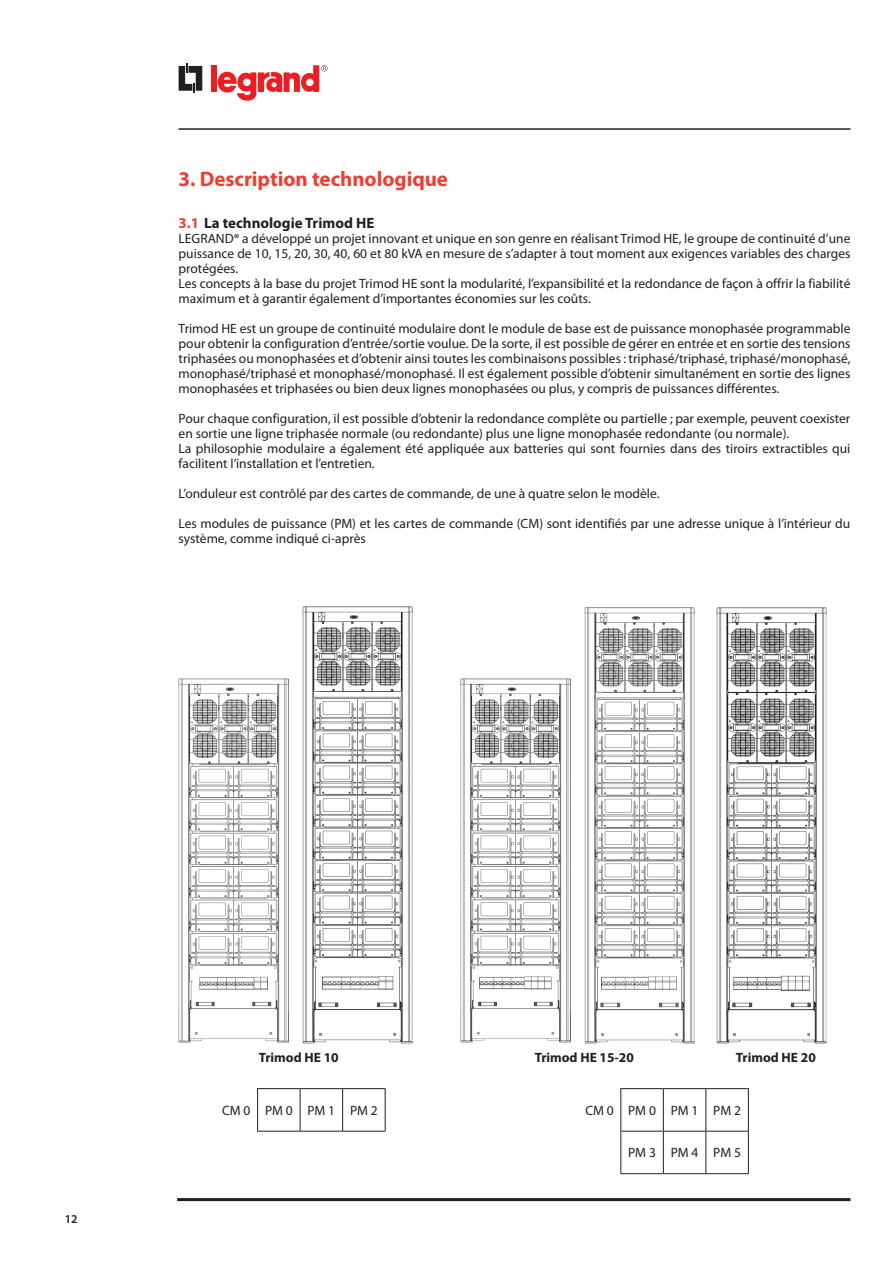
<style>
.page{position:relative;width:893px;height:1263px;background:#fff}
.page>*{position:absolute;margin:0;border:0;box-sizing:border-box;transform-origin:0 0}
.t1{font:700 21px "Myriad Pro";letter-spacing:-.005em;color:#ee3e34}
.t2{font:700 15px "Myriad Pro";color:#231f20}
.Testo_normale{font:13.5px/15px "Myriad Pro";color:#231f20}
.Testo_normale-2{font:700 13.5px "Myriad Pro";color:#231f20}
.No_Spacing{font:13.5px "Myriad Pro";letter-spacing:-.01em;color:#231f20}
.t3{font:600 12px "Myriad Pro";color:#231f20}
.s1{color:#ee3e34}
</style>
<div class="page">
<hr style="left:179px;top:128px;width:671px;height:2px;background:#231f20">
<hr style="left:177px;top:1198px;width:673px;height:3px;background:#231f20">
<svg style="left:179px;top:64px;width:23px;height:29px"></svg>
<div style="left:211px;top:65px;width:6px;height:27px;background:#ee1d23"></div>
<svg style="left:218px;top:65px;width:109px;height:36px"></svg>
<img style="left:302px;top:607px;width:110px;height:436px">
<hr style="left:257px;top:1088px;width:43px;height:1px;background:#231f20">
<hr style="left:257px;top:1089px;width:1px;height:42px;background:#231f20">
<hr style="left:300px;top:1088px;width:43px;height:1px;background:#231f20">
<hr style="left:300px;top:1089px;width:1px;height:42px;background:#231f20">
<hr style="left:343px;top:1088px;width:43px;height:1px;background:#231f20">
<hr style="left:342px;top:1089px;width:1px;height:42px;background:#231f20">
<hr style="left:385px;top:1089px;width:1px;height:42px;background:#231f20">
<hr style="left:257px;top:1131px;width:43px;height:1px;background:#231f20">
<hr style="left:300px;top:1131px;width:43px;height:1px;background:#231f20">
<hr style="left:343px;top:1131px;width:43px;height:1px;background:#231f20">
<hr style="left:620px;top:1088px;width:43px;height:1px;background:#231f20">
<hr style="left:620px;top:1089px;width:1px;height:42px;background:#231f20">
<hr style="left:663px;top:1088px;width:43px;height:1px;background:#231f20">
<hr style="left:663px;top:1089px;width:1px;height:42px;background:#231f20">
<hr style="left:706px;top:1088px;width:43px;height:1px;background:#231f20">
<hr style="left:705px;top:1089px;width:1px;height:42px;background:#231f20">
<hr style="left:748px;top:1089px;width:1px;height:42px;background:#231f20">
<hr style="left:620px;top:1131px;width:43px;height:1px;background:#231f20">
<hr style="left:620px;top:1131px;width:1px;height:42px;background:#231f20">
<hr style="left:663px;top:1131px;width:43px;height:1px;background:#231f20">
<hr style="left:663px;top:1131px;width:1px;height:42px;background:#231f20">
<hr style="left:706px;top:1131px;width:43px;height:1px;background:#231f20">
<hr style="left:705px;top:1131px;width:1px;height:42px;background:#231f20">
<hr style="left:748px;top:1131px;width:1px;height:42px;background:#231f20">
<hr style="left:620px;top:1173px;width:43px;height:1px;background:#231f20">
<hr style="left:663px;top:1173px;width:43px;height:1px;background:#231f20">
<hr style="left:706px;top:1173px;width:43px;height:1px;background:#231f20">
<img style="left:179px;top:679px;width:110px;height:363px">
<img style="left:461px;top:679px;width:109px;height:363px">
<img style="left:585px;top:607px;width:110px;height:436px">
<img style="left:717px;top:608px;width:110px;height:435px">
<p class="t1" style="left:179px;top:165px;width:271px">3. Description technologique</p>
<p class="t2" style="left:179px;top:213px;width:197px"><span class="s1">3.1</span> La technologie Trimod HE</p>
<p class="Testo_normale" style="left:179px;top:231px;width:673px;text-align:justify">LEGRAND® a développé un projet innovant et unique en son genre en réalisant Trimod HE, le groupe de continuité d’une puissance de 10, 15, 20, 30, 40, 60 et 80 kVA en mesure de s’adapter à tout moment aux exigences variables des charges protégées.</p>
<p class="Testo_normale" style="left:179px;top:276px;width:673px">Les concepts à la base du projet Trimod HE sont la modularité, l’expansibilité et la redondance de façon à offrir la fiabilité maximum et à garantir également d’importantes économies sur les coûts.</p>
<p class="Testo_normale" style="left:179px;top:321px;width:673px;text-align:justify">Trimod HE est un groupe de continuité modulaire dont le module de base est de puissance monophasée programmable pour obtenir la configuration d’entrée/sortie voulue. De la sorte, il est possible de gérer en entrée et en sortie des tensions triphasées ou monophasées et d’obtenir ainsi toutes les combinaisons possibles : triphasé/triphasé, triphasé/monophasé, monophasé/triphasé et monophasé/monophasé. Il est également possible d’obtenir simultanément en sortie des lignes monophasées et triphasées ou bien deux lignes monophasées ou plus, y compris de puissances différentes.</p>
<p class="Testo_normale" style="left:179px;top:411px;width:673px">Pour chaque configuration, il est possible d’obtenir la redondance complète ou partielle ; par exemple, peuvent coexister en sortie une ligne triphasée normale (ou redondante) plus une ligne monophasée redondante (ou normale).</p>
<p class="Testo_normale" style="left:179px;top:441px;width:673px">La philosophie modulaire a également été appliquée aux batteries qui sont fournies dans des tiroirs extractibles qui facilitent l’installation et l’entretien.</p>
<p class="Testo_normale" style="left:179px;top:486px;width:482px">L’onduleur est contrôlé par des cartes de commande, de une à quatre selon le modèle.</p>
<p class="Testo_normale" style="left:179px;top:516px;width:673px">Les modules de puissance (PM) et les cartes de commande (CM) sont identifiés par une adresse unique à l’intérieur du système, comme indiqué ci-après</p>
<p class="t3" style="left:65px;top:1211px;width:14px">12</p>
<p class="Testo_normale-2" style="left:259px;top:1049px;width:81px">Trimod HE 10</p>
<p class="Testo_normale-2" style="left:535px;top:1049px;width:101px">Trimod HE 15-20</p>
<p class="Testo_normale-2" style="left:736px;top:1049px;width:81px">Trimod HE 20</p>
<p class="No_Spacing" style="left:222px;top:1102px;width:30px">CM 0</p>
<p class="No_Spacing" style="left:265px;top:1102px;width:29px">PM 0</p>
<p class="No_Spacing" style="left:308px;top:1102px;width:29px">PM 1</p>
<p class="No_Spacing" style="left:350px;top:1102px;width:29px">PM 2</p>
<p class="No_Spacing" style="left:585px;top:1102px;width:30px">CM 0</p>
<p class="No_Spacing" style="left:628px;top:1102px;width:29px">PM 0</p>
<p class="No_Spacing" style="left:671px;top:1102px;width:29px">PM 1</p>
<p class="No_Spacing" style="left:713px;top:1102px;width:29px">PM 2</p>
<p class="No_Spacing" style="left:628px;top:1144px;width:29px">PM 3</p>
<p class="No_Spacing" style="left:671px;top:1144px;width:29px">PM 4</p>
<p class="No_Spacing" style="left:713px;top:1144px;width:29px">PM 5</p>
</div>
